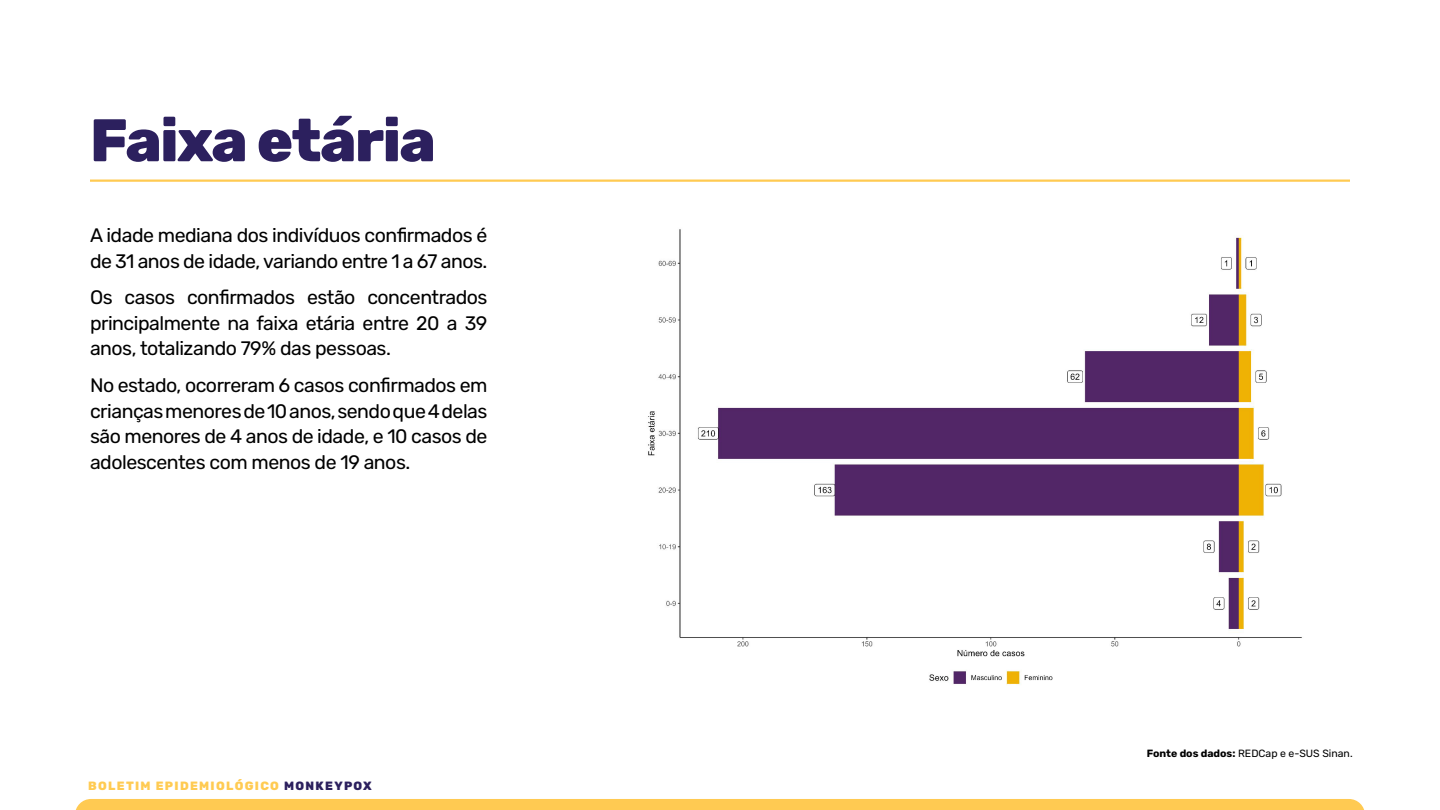
<style>
.page{position:relative;width:1440px;height:810px;background:#fff}
.page>*{position:absolute;margin:0;border:0;box-sizing:border-box;transform-origin:0 0}
.t1{font:800 60px "Rubik";letter-spacing:-.025em;color:#2c205e}
.t2{font:19.5px/25.5px "Rubik";letter-spacing:-.025em;color:#000;text-align:justify}
.t3{font:800 12px "Rubik";letter-spacing:.11em;color:#ffcb52}
.t4{font:10.5px "Rubik";color:#000}
.s1{color:#2c205e}
.s2{font-weight:700}
</style>
<div class="page">
<div style="left:76px;top:799px;width:1288px;height:11px;background:#ffca52"></div>
<img style="left:648px;top:229px;width:654px;height:456px">
<hr style="left:90px;top:180px;width:1260px;height:2px;background:#ffca52">
<h1 class="t1" style="left:90px;top:105px;width:347px">Faixa etária</h1>
<p class="t2" style="left:90px;top:223px;width:399px">A idade mediana dos indivíduos confirmados é de 31 anos de idade, variando entre 1 a 67 anos.</p>
<p class="t2" style="left:90px;top:286px;width:399px">Os casos confirmados estão concentrados principalmente na faixa etária entre 20 a 39 anos, totalizando 79% das pessoas.</p>
<p class="t2" style="left:90px;top:374px;width:399px">No estado, ocorreram 6 casos confirmados em crianças menores de 10 anos, sendo que 4 delas são menores de 4 anos de idade, e 10 casos de adolescentes com menos de 19 anos.</p>
<p class="t3" style="left:88px;top:779px;width:285px">BOLETIM EPIDEMIOLÓGICO <span class="s1">MONKEYPOX</span></p>
<p class="t4" style="left:1147px;top:746px;width:207px"><span class="s2">Fonte dos dados:</span> REDCap e e-SUS Sinan.</p>
</div>
